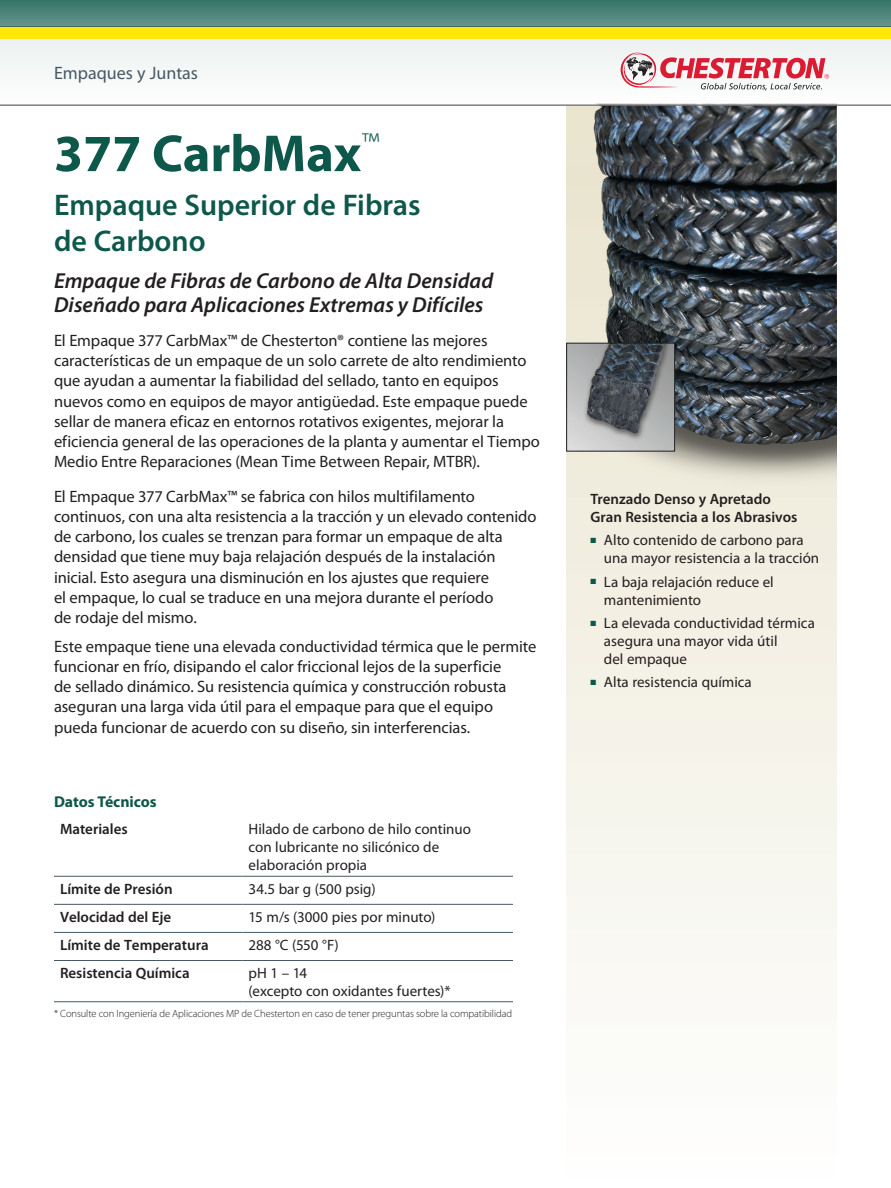
<style>
.page{position:relative;width:891px;height:1188px;background:#fff}
.page>*{position:absolute;margin:0;border:0;box-sizing:border-box;transform-origin:0 0}
.t1{font:700 52.5px "Myriad Pro";color:#0d584b}
.t2{font:600 30px/36px "Myriad Pro";color:#0d584b}
.t3{font:italic 600 21.75px/24px "Myriad Pro";color:#231f20}
.t4{font:18px "Myriad Pro";color:#475865}
.t5{font:16.5px/20.2px "Myriad Pro";letter-spacing:-.005em;color:#231f20}
.t6{font:700 15.75px "Myriad Pro";color:#0d584b}
.t7{font:15px/18px "Myriad Pro";color:#231f20}
.t8{font:600 15px/18px "Myriad Pro";color:#231f20}
.t9{font:300 10.5px "Myriad Pro";letter-spacing:-.01em;color:#231f20}
.s1{color:#0d584b}
</style>
<div class="page">
<svg style="left:567px;top:105px;width:270px;height:884px"></svg>
<svg style="left:0;top:0;width:891px;height:27px;background:#4c8279"></svg>
<hr style="left:54px;top:876px;width:189px;height:1px;background:#475865">
<hr style="left:243px;top:876px;width:270px;height:1px;background:#475865">
<hr style="left:54px;top:904px;width:189px;height:1px;background:#475865">
<hr style="left:243px;top:904px;width:270px;height:1px;background:#475865">
<hr style="left:54px;top:932px;width:189px;height:1px;background:#475865">
<hr style="left:243px;top:932px;width:270px;height:1px;background:#475865">
<hr style="left:54px;top:960px;width:189px;height:1px;background:#475865">
<hr style="left:243px;top:960px;width:270px;height:1px;background:#475865">
<hr style="left:54px;top:1001px;width:189px;height:1px;background:#475865">
<hr style="left:243px;top:1001px;width:270px;height:1px;background:#475865">
<img style="left:584px;top:105px;width:253px;height:439px">
<img style="left:568px;top:345px;width:105px;height:105px">
<div style="left:566px;top:343px;width:109px;height:109px;border:1px solid #231f20"></div>
<svg style="left:0;top:39px;width:891px;height:66px"></svg>
<svg style="left:621px;top:52px;width:208px;height:38px"></svg>
<div style="left:0;top:27px;width:891px;height:12px;background:#ffe709"></div>
<p class="t4" style="left:54px;top:61px;width:146px">Empaques y Juntas</p>
<h1 class="t1" style="left:54px;top:119px;width:327px">377 CarbMax<sup>™</sup></h1>
<h2 class="t2" style="left:54px;top:186px;width:368px">Empaque Superior de Fibras de Carbono</h2>
<h3 class="t3" style="left:54px;top:268px;width:441px">Empaque de Fibras de Carbono de Alta Densidad<br>Diseñado para Aplicaciones Extremas y Difíciles</h3>
<p class="t5" style="left:54px;top:330px;width:488px">El Empaque 377 CarbMax™ de Chesterton® contiene las mejores características de un empaque de un solo carrete de alto rendimiento que ayudan a aumentar la fiabilidad del sellado, tanto en equipos nuevos como en equipos de mayor antigüedad. Este empaque puede sellar de manera eficaz en entornos rotativos exigentes, mejorar la eficiencia general de las operaciones de la planta y aumentar el Tiempo Medio Entre Reparaciones (Mean Time Between Repair, MTBR).</p>
<p class="t5" style="left:54px;top:486px;width:484px">El Empaque 377 CarbMax™ se fabrica con hilos multifilamento continuos, con una alta resistencia a la tracción y un elevado contenido de carbono, los cuales se trenzan para formar un empaque de alta densidad que tiene muy baja relajación después de la instalación inicial. Esto asegura una disminución en los ajustes que requiere<br>el empaque, lo cual se traduce en una mejora durante el período<br>de rodaje del mismo.</p>
<p class="t5" style="left:54px;top:636px;width:484px">Este empaque tiene una elevada conductividad térmica que le permite funcionar en frío, disipando el calor friccional lejos de la superficie<br>de sellado dinámico. Su resistencia química y construcción robusta aseguran una larga vida útil para el empaque para que el equipo pueda funcionar de acuerdo con su diseño, sin interferencias.</p>
<p class="t6" style="left:54px;top:792px;width:104px">Datos Técnicos</p>
<p class="t8" style="left:60px;top:820px;width:69px">Materiales</p>
<p class="t7" style="left:249px;top:820px;width:224px">Hilado de carbono de hilo continuo con lubricante no silicónico de elaboración propia</p>
<p class="t8" style="left:60px;top:879px;width:114px">Límite de Presión</p>
<p class="t7" style="left:249px;top:879px;width:128px">34.5 bar g (500 psig)</p>
<p class="t8" style="left:60px;top:907px;width:113px">Velocidad del Eje</p>
<p class="t7" style="left:249px;top:907px;width:188px">15 m/s (3000 pies por minuto)</p>
<p class="t8" style="left:60px;top:935px;width:150px">Límite de Temperatura</p>
<p class="t7" style="left:249px;top:935px;width:92px">288 °C (550 °F)</p>
<p class="t8" style="left:60px;top:963px;width:131px">Resistencia Química</p>
<p class="t7" style="left:249px;top:963px;width:203px">pH 1 – 14<br>(excepto con oxidantes fuertes)*</p>
<p class="t9" style="left:54px;top:1008px;width:460px">* Consulte con Ingeniería de Aplicaciones MP de Chesterton en caso de tener preguntas sobre la compatibilidad</p>
<p class="t8" style="left:590px;top:489px;width:208px">Trenzado Denso y Apretado<br>Gran Resistencia a los Abrasivos</p>
<p class="t7" style="left:604px;top:531px;width:217px;text-indent:-14px"><span class="s1">■</span> Alto contenido de carbono para una mayor resistencia a la tracción</p>
<p class="t7" style="left:604px;top:572px;width:171px;text-indent:-14px"><span class="s1">■</span> La baja relajación reduce el mantenimiento</p>
<p class="t7" style="left:604px;top:614px;width:212px;text-indent:-14px"><span class="s1">■</span> La elevada conductividad térmica asegura una mayor vida útil<br>del empaque</p>
<p class="t7" style="left:590px;top:673px;width:163px"><span class="s1">■</span> Alta resistencia química</p>
</div>
